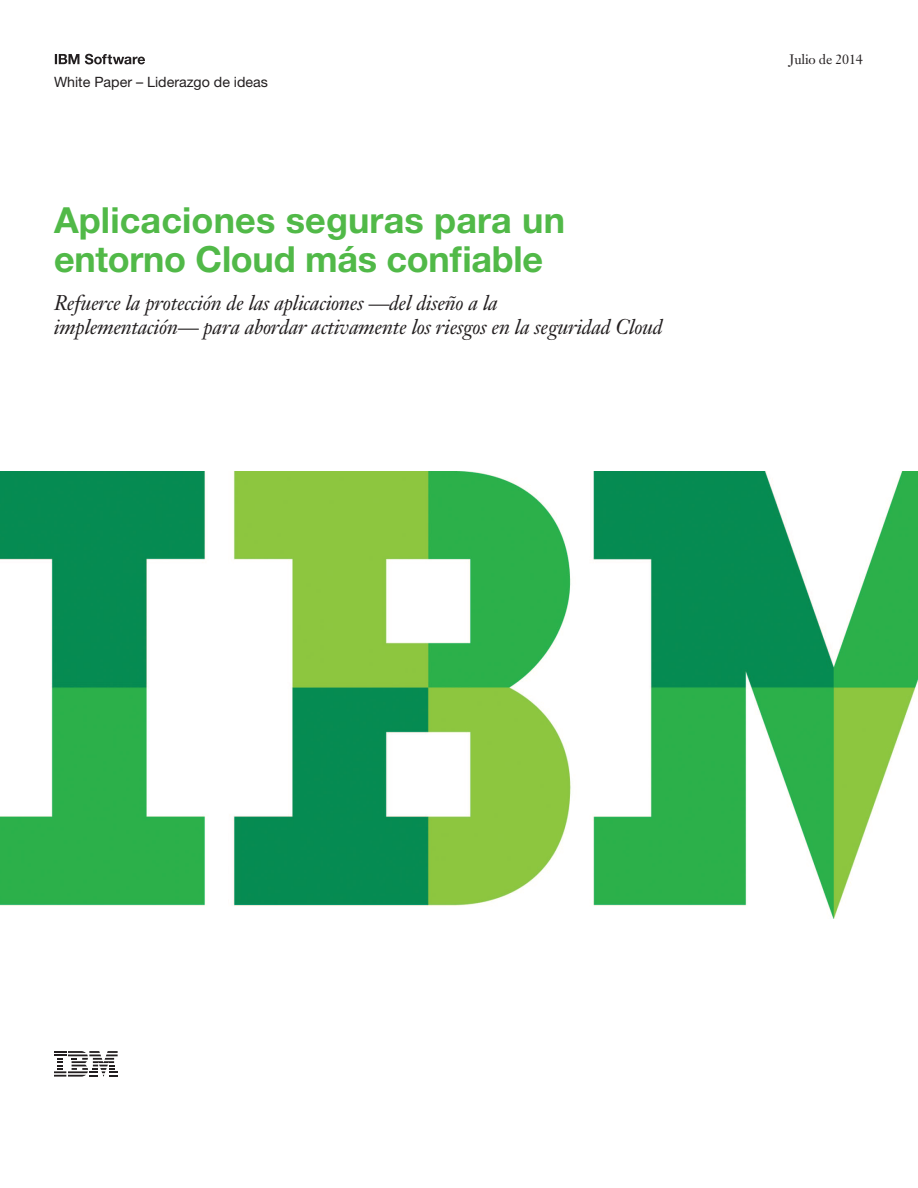
<style>
.page{position:relative;width:918px;height:1188px;background:#fff}
.page>*{position:absolute;margin:0;border:0;box-sizing:border-box;transform-origin:0 0}
.t1{font:700 36px/39px "Helvetica Neue LT Std";letter-spacing:.005em;color:#51b948}
.t2{font:italic 21px/24px "Janson Text LT Pro";letter-spacing:-.015em;color:#231f20}
.t3{font:14.25px "Helvetica Neue LT Std";color:#231f20}
.t4{font:13.5px "Janson Text LT Pro";letter-spacing:-.015em;color:#231f20}
</style>
<div class="page">
<img style="left:0;top:472px;width:918px;height:446px">
<svg style="left:54px;top:1051px;width:64px;height:26px"></svg>
<svg style="left:55px;top:54px;width:90px;height:10px"></svg>
<p class="t3" style="left:54px;top:73px;width:216px">White Paper – Liderazgo de ideas</p>
<h1 class="t1" style="left:54px;top:200px;width:513px">Aplicaciones seguras para un entorno Cloud más confiable</h1>
<p class="t2" style="left:54px;top:291px;width:610px">Refuerce la protección de las aplicaciones —del diseño a la<br>implementación— para abordar activamente los riesgos en la seguridad Cloud</p>
<p class="t4" style="left:790px;top:51px;width:75px">Julio de 2014</p>
</div>
